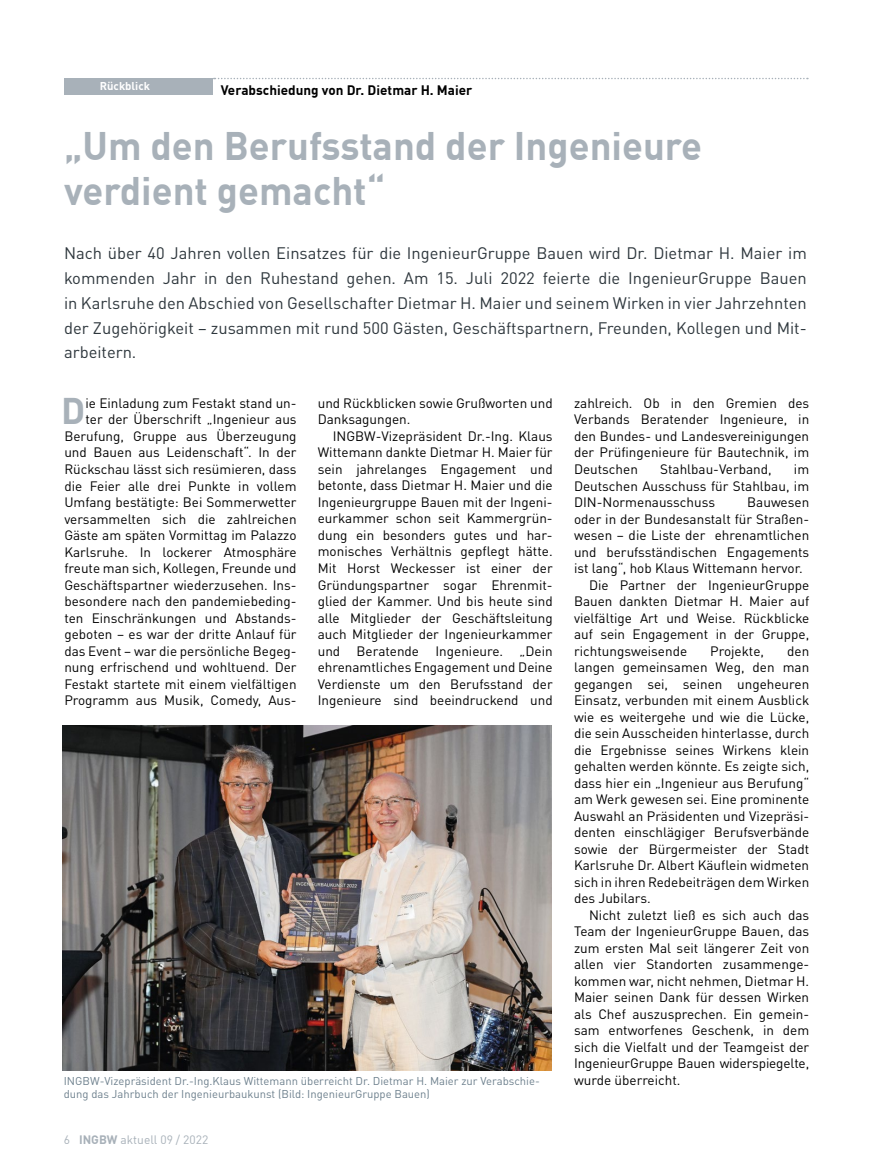
<style>
.page{position:relative;width:872px;height:1170px;background:#fff}
.page>*{position:absolute;margin:0;border:0;box-sizing:border-box;transform-origin:0 0}
.t1{font:700 39px/45px "DIN Offc";color:#a8b1b9}
.t2{font:700 36.6px "DINOT";color:#a8b1b9}
.t3{font:16.5px/24.8px "DINOT";color:#2e373d;text-align:justify}
.t4{font:13.5px/16.5px "DINOT";color:#000;text-align:justify}
.t5{font:700 13.5px "DIN Offc";color:#000}
.t6{font:12px "DIN Offc";color:#a8b1b9}
.t7{font:11.25px "DINOT";color:#6d808d}
.t8{font:700 11.25px "DIN Offc";color:#fff}
.t9{font:700 11.25px "DINOT";color:#fff}
.s1{font-weight:700}
</style>
<div class="page">
<div style="left:64px;top:78px;width:149px;height:17px;background:#a8b1b9"></div>
<svg style="left:214px;top:78px;width:594px;height:1px"></svg>
<img style="left:63px;top:725px;width:489px;height:345px">
<p class="t9" style="left:100px;top:78px;width:52px">Rückblick</p>
<p class="t8" style="left:103px;top:78px;width:73px">Ingenieuretag</p>
<p class="t5" style="left:221px;top:81px;width:253px">Verabschiedung von Dr. Dietmar H. Maier</p>
<h1 class="t1" style="left:64px;top:122px;width:639px">„Um den Berufsstand der Ingenieure verdient gemacht“</h1>
<p class="t3" style="left:64px;top:241px;width:744px">Nach über 40 Jahren vollen Einsatzes für die IngenieurGruppe Bauen wird Dr. Dietmar H. Maier im kommenden Jahr in den Ruhestand gehen. Am 15. Juli 2022 feierte die IngenieurGruppe Bauen in Karlsruhe den Abschied von Gesellschafter Dietmar H. Maier und seinem Wirken in vier Jahrzehnten der Zugehörigkeit – zusammen mit rund 500 Gästen, Geschäftspartnern, Freunden, Kollegen und Mit&shy;arbeitern.</p>
<p class="t4" style="left:574px;top:394px;width:237px">zahlreich. Ob in den Gremien des Verbands Beratender Ingenieure, in den Bundes- und Landesvereinigungen der Prüfingenieure für Bautechnik, im Deutschen</p>
<p class="t4" style="left:64px;top:394px;width:234px;text-align:right">ie Einladung zum Festakt stand un-<br>ter der Überschrift „Ingenieur aus Berufung, Gruppe aus Überzeugung und Bauen aus Leidenschaft“. In der Rückschau lässt sich resümieren, dass die Feier alle drei Punkte in vollem Umfang bestätigte: Bei Sommerwetter versammelten sich die zahlreichen Gäste am späten Vormittag im Palazzo Karlsruhe. In lockerer Atmosphäre freute man sich, Kollegen, Freunde und Geschäftspartner wiederzusehen. Ins&shy;besondere nach den pandemiebeding&shy;ten Einschränkungen und Abstands&shy;geboten – es war der dritte Anlauf für das Event – war die persönliche Begeg&shy;nung erfrischend und wohltuend. Der Festakt startete mit einem vielfältigen Programm aus Musik, Comedy, Aus-</p>
<p class="t4" style="left:318px;top:394px;width:236px">und Rückblicken sowie Grußworten und<br>Danksagungen.</p>
<h2 class="t2" style="left:61px;top:387px;width:26px">D</h2>
<p class="t4" style="left:318px;top:427px;width:236px;text-align:left;text-indent:15px">INGBW-Vizepräsident Dr.-Ing. Klaus Wittemann dankte Dietmar H. Maier für sein jahrelanges Engagement und betonte, dass Dietmar H. Maier und die Ingenieurgruppe Bauen mit der Ingeni&shy;eurkammer schon seit Kammergrün&shy;dung ein besonders gutes und har&shy;monisches Verhältnis gepflegt hätte.<br>Mit Horst Weckesser ist einer der Gründungspartner sogar Ehrenmit&shy;glied der Kammer. Und bis heute sind alle Mitglieder der Geschäftsleitung auch Mitglieder der Ingenieurkammer und Beratende Ingenieure. „Dein ehrenamtliches Engagement und Deine Verdienste um den Berufsstand der Ingenieure sind beeindruckend und</p>
<p class="t4" style="left:660px;top:460px;width:113px">Stahlbau-Verband,</p>
<p class="t4" style="left:574px;top:460px;width:237px;text-indent:220px">im Deutschen Ausschuss für Stahlbau, im DIN-Normenausschuss</p>
<p class="t4" style="left:747px;top:493px;width:63px">Bauwesen</p>
<p class="t4" style="left:574px;top:510px;width:237px">oder in der Bundesanstalt für Straßen-</p>
<p class="t4" style="left:574px;top:526px;width:237px">wesen – die Liste der ehrenamtlichen</p>
<p class="t4" style="left:574px;top:543px;width:237px">und berufsständischen Engagements</p>
<p class="t4" style="left:574px;top:559px;width:230px">ist lang“, hob Klaus Wittemann hervor.</p>
<p class="t4" style="left:589px;top:576px;width:222px">Die Partner der IngenieurGruppe</p>
<p class="t4" style="left:574px;top:592px;width:237px">Bauen dankten Dietmar H. Maier auf</p>
<p class="t4" style="left:574px;top:609px;width:237px">vielfältige Art und Weise. Rückblicke</p>
<p class="t4" style="left:574px;top:625px;width:237px">auf sein Engagement in der Gruppe,</p>
<p class="t4" style="left:574px;top:642px;width:115px">richtungsweisende</p>
<p class="t4" style="left:710px;top:642px;width:55px">Projekte,</p>
<p class="t4" style="left:574px;top:642px;width:237px;text-indent:213px">den langen gemeinsamen Weg, den man gegangen sei, seinen ungeheuren Einsatz, verbunden mit einem Ausblick wie es weitergehe und wie die Lücke, die sein Ausscheiden hinterlasse, durch die Ergebnisse seines Wirkens klein gehalten werden könnte. Es zeigte sich, dass hier ein „Ingenieur aus Berufung“ am Werk gewesen sei. Eine prominente Auswahl an Präsidenten und Vizepräsi&shy;denten einschlägiger Berufsverbände sowie der Bürgermeister der Stadt Karlsruhe Dr. Albert Käuflein widmeten sich in ihren Redebeiträgen dem Wirken des Jubilars.</p>
<p class="t4" style="left:574px;top:906px;width:237px;text-indent:15px">Nicht zuletzt ließ es sich auch das Team der IngenieurGruppe Bauen, das zum ersten Mal seit längerer Zeit von allen vier Standorten zusammenge&shy;kommen war, nicht nehmen, Dietmar H.<br>Maier seinen Dank für dessen Wirken als Chef auszusprechen. Ein gemein&shy;sam entworfenes Geschenk, in dem sich die Vielfalt und der Teamgeist der IngenieurGruppe Bauen widerspiegelte,</p>
<p class="t7" style="left:64px;top:1073px;width:477px">INGBW-Vizepräsident Dr.-Ing.Klaus Wittemann überreicht Dr. Dietmar H. Maier zur Verabschie-</p>
<p class="t4" style="left:574px;top:1071px;width:108px">wurde überreicht.</p>
<p class="t7" style="left:64px;top:1087px;width:367px">dung das Jahrbuch der Ingenieurbaukunst (Bild: IngenieurGruppe Bauen)</p>
<p class="t6" style="left:64px;top:1131px;width:146px">6 <span class="s1">INGBW</span> aktuell 09 / 2022</p>
</div>
